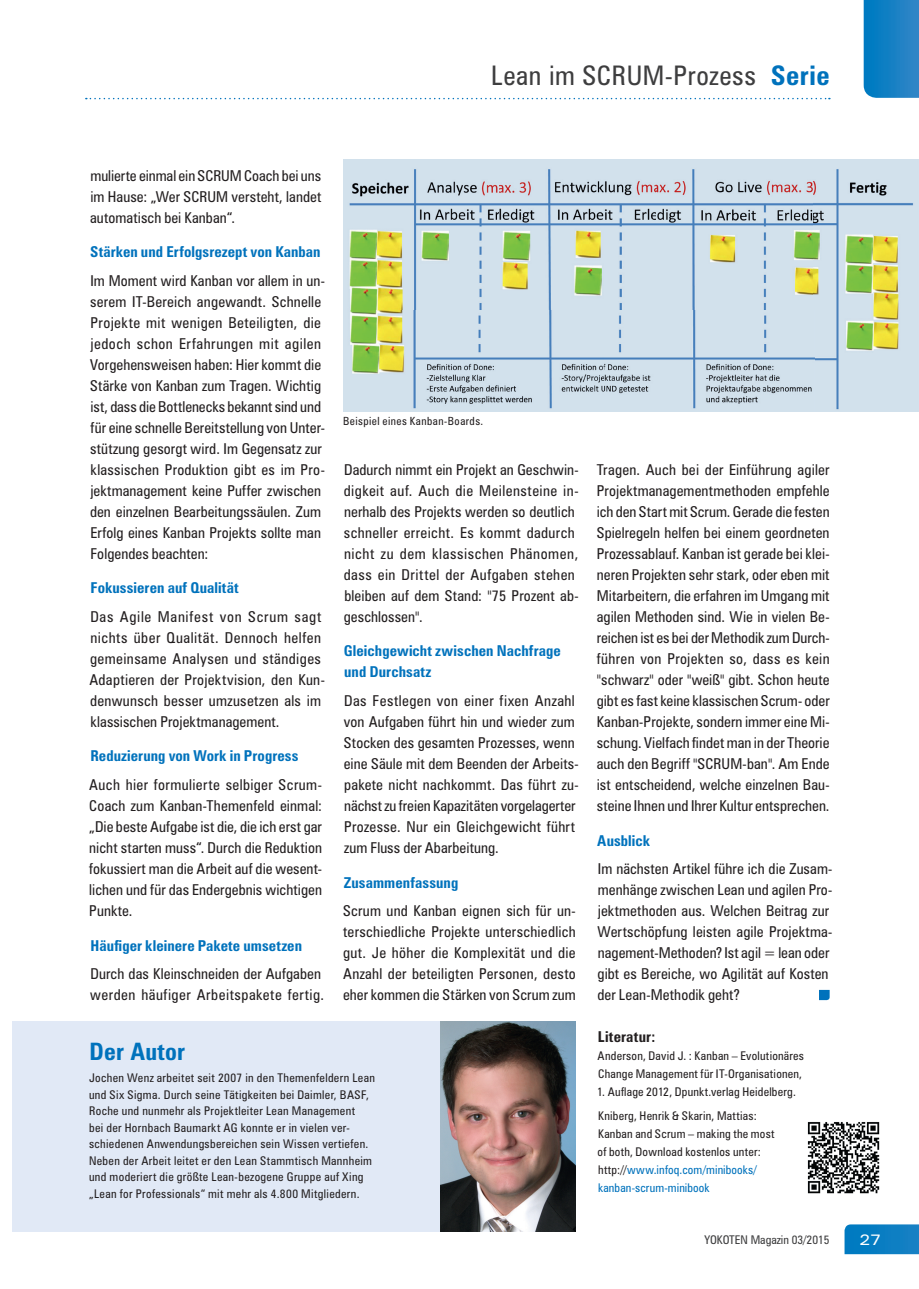
<style>
.page{position:relative;width:919px;height:1289px;background:#fff}
.page>*{position:absolute;margin:0;border:0;box-sizing:border-box;transform-origin:0 0}
.t1{font:condensed 27px "Zurich BT";letter-spacing:.025em;color:#3e3e3f}
.t2{font:700 condensed 24px "Zurich BT";letter-spacing:.01em;color:#0072bc}
.t3{font:condensed 15px/21px "Zurich BT";letter-spacing:.01em;color:#231f20;text-align:justify}
.t4{font:condensed 15px/21px "Zurich BT";letter-spacing:.03em;color:#231f20}
.t5{font:700 condensed 15px/21px "Zurich BT";letter-spacing:.005em;color:#0072bc}
.t6{font:700 condensed 15px "Zurich BT";letter-spacing:.015em;color:#231f20}
.t7{font:expanded 15px "Zurich BT";color:#fff}
.t8{font:condensed 12px/16.5px "Zurich BT";letter-spacing:.025em;color:#231f20}
.t9{font:condensed 12px "Zurich BT";color:#3e3e3f}
.t10{font:condensed 11.25px "Zurich BT";letter-spacing:.04em;color:#231f20}
.s1{font-weight:700;color:#0072bc}
.s2{color:#0072bc}
</style>
<div class="page">
<div style="left:13px;top:1021px;width:563px;height:210px;background:#e1e9f6"></div>
<img style="left:343px;top:160px;width:575px;height:252px">
<svg style="left:86px;top:98px;width:743px;height:1px"></svg>
<svg style="left:819px;top:989px;width:10px;height:11px"></svg>
<img style="left:441px;top:1021px;width:135px;height:210px">
<img style="left:807px;top:1122px;width:73px;height:72px">
<svg style="left:863px;top:0;width:55px;height:98px;background:#1a82c4"></svg>
<svg style="left:844px;top:1224px;width:74px;height:30px;background:#0f80c3"></svg>
<h1 class="t1" style="left:491px;top:59px;width:340px">Lean im SCRUM-Prozess <span class="s1">Serie</span></h1>
<p class="t3" style="left:90px;top:165px;width:233px">mulierte einmal ein SCRUM Coach bei uns im Hause: „Wer SCRUM versteht, landet automatisch bei Kanban“.</p>
<p class="t5" style="left:90px;top:241px;width:232px">Stärken und Erfolgsrezept von Kanban</p>
<p class="t3" style="left:90px;top:270px;width:236px;text-align:left">Im Moment wird Kanban vor allem in un&shy;serem IT-Bereich angewandt. Schnelle Projekte mit wenigen Beteiligten, die jedoch schon Erfahrungen mit agilen Vorgehensweisen haben: Hier kommt die Stärke von Kanban zum Tragen. Wichtig ist, dass die Bottlenecks bekannt sind und für eine schnelle Bereitstellung von Unter&shy;stützung gesorgt wird. Im Gegensatz zur klassischen Produktion gibt es im Pro&shy;jektmanagement keine Puffer zwischen den einzelnen Bearbeitungssäulen. Zum Erfolg eines Kanban Projekts sollte man Folgendes beachten:</p>
<p class="t5" style="left:90px;top:577px;width:150px">Fokussieren auf Qualität</p>
<p class="t4" style="left:89px;top:606px;width:237px">Das Agile Manifest von Scrum sagt nichts über Qualität. Dennoch helfen gemeinsame Analysen und ständiges Adaptieren der Projektvision, den Kun&shy;denwunsch besser umzusetzen als im klassischen Projektmanagement.</p>
<p class="t5" style="left:90px;top:745px;width:209px">Reduzierung von Work in Progress</p>
<p class="t3" style="left:89px;top:774px;width:234px">Auch hier formulierte selbiger Scrum-Coach zum Kanban-Themenfeld einmal: „Die beste Aufgabe ist die, die ich erst gar nicht starten muss“. Durch die Reduktion fokussiert man die Arbeit auf die wesent&shy;lichen und für das Endergebnis wichtigen Punkte.</p>
<p class="t5" style="left:90px;top:934px;width:213px">Häufiger kleinere Pakete umsetzen</p>
<p class="t4" style="left:90px;top:963px;width:235px">Durch das Kleinschneiden der Aufgaben werden häufiger Arbeitspakete fertig.</p>
<p class="t10" style="left:343px;top:414px;width:142px">Beispiel eines Kanban-Boards.</p>
<p class="t3" style="left:344px;top:459px;width:236px;text-align:left">Dadurch nimmt ein Projekt an Geschwin&shy;digkeit auf. Auch die Meilensteine in&shy;nerhalb des Projekts werden so deutlich schneller erreicht. Es kommt dadurch nicht zu dem klassischen Phänomen, dass ein Drittel der Aufgaben stehen bleiben auf dem Stand: "75 Prozent ab&shy;geschlossen".</p>
<p class="t5" style="left:344px;top:640px;width:218px">Gleichgewicht zwischen Nachfrage und Durchsatz</p>
<p class="t3" style="left:344px;top:690px;width:236px;text-align:left">Das Festlegen von einer fixen Anzahl von Aufgaben führt hin und wieder zum Stocken des gesamten Prozesses, wenn eine Säule mit dem Beenden der Arbeits&shy;pakete nicht nachkommt. Das führt zu&shy;nächst zu freien Kapazitäten vorgelagerter Prozesse. Nur ein Gleichgewicht führt zum Fluss der Abarbeitung.</p>
<p class="t5" style="left:344px;top:871px;width:116px">Zusammenfassung</p>
<p class="t3" style="left:343px;top:900px;width:234px">Scrum und Kanban eignen sich für un&shy;terschiedliche Projekte unterschiedlich gut. Je höher die Komplexität und die Anzahl der beteiligten Personen, desto eher kommen die Stärken von Scrum zum</p>
<h2 class="t2" style="left:89px;top:1036px;width:97px">Der Autor</h2>
<p class="t8" style="left:89px;top:1069px;width:287px">Jochen Wenz arbeitet seit 2007 in den Themenfeldern Lean und Six Sigma. Durch seine Tätigkeiten bei Daimler, BASF, Roche und nunmehr als Projektleiter Lean Management<br>bei der Hornbach Baumarkt AG konnte er in vielen ver&shy;schiedenen Anwendungsbereichen sein Wissen vertiefen.<br>Neben der Arbeit leitet er den Lean Stammtisch Mannheim und moderiert die größte Lean-bezogene Gruppe auf Xing „Lean for Professionals“ mit mehr als 4.800 Mitgliedern.</p>
<p class="t3" style="left:596px;top:459px;width:234px">Tragen. Auch bei der Einführung agiler Projektmanagementmethoden empfehle ich den Start mit Scrum. Gerade die festen Spielregeln helfen bei einem geordneten Prozessablauf. Kanban ist gerade bei klei&shy;neren Projekten sehr stark, oder eben mit Mitarbeitern, die erfahren im Umgang mit agilen Methoden sind. Wie in vielen Be&shy;reichen ist es bei der Methodik zum Durch&shy;führen von Projekten so, dass es kein "schwarz" oder "weiß" gibt. Schon heute gibt es fast keine klassischen Scrum- oder Kanban-Projekte, sondern immer eine Mi&shy;schung. Vielfach findet man in der Theorie auch den Begriff "SCRUM-ban". Am Ende ist entscheidend, welche einzelnen Bau&shy;steine Ihnen und Ihrer Kultur entsprechen.</p>
<p class="t5" style="left:597px;top:829px;width:54px">Ausblick</p>
<p class="t3" style="left:597px;top:858px;width:236px;text-align:left">Im nächsten Artikel führe ich die Zusam&shy;menhänge zwischen Lean und agilen Pro&shy;jektmethoden aus. Welchen Beitrag zur Wertschöpfung leisten agile Projektma&shy;nagement-Methoden? Ist agil = lean oder gibt es Bereiche, wo Agilität auf Kosten der Lean-Methodik geht?</p>
<p class="t6" style="left:598px;top:1027px;width:59px">Literatur:</p>
<p class="t8" style="left:597px;top:1046px;width:208px;line-height:18px">Anderson, David J. : Kanban – Evolutionäres<br>Change Management für IT-Organisationen,</p>
<p class="t8" style="left:597px;top:1079px;width:200px;line-height:24px">1. Auflage 2012, Dpunkt.verlag Heidelberg.<br>Kniberg, Henrik &amp; Skarin, Mattias:</p>
<p class="t8" style="left:597px;top:1124px;width:179px;line-height:18px">Kanban and Scrum – making the most of both, Download kostenlos unter: http://<span class="s2">www.infoq.com/minibooks/ kanban-scrum-minibook</span></p>
<p class="t9" style="left:704px;top:1232px;width:127px">YOKOTEN Magazin 03/2015</p>
<p class="t7" style="left:859px;top:1230px;width:23px">27</p>
</div>
